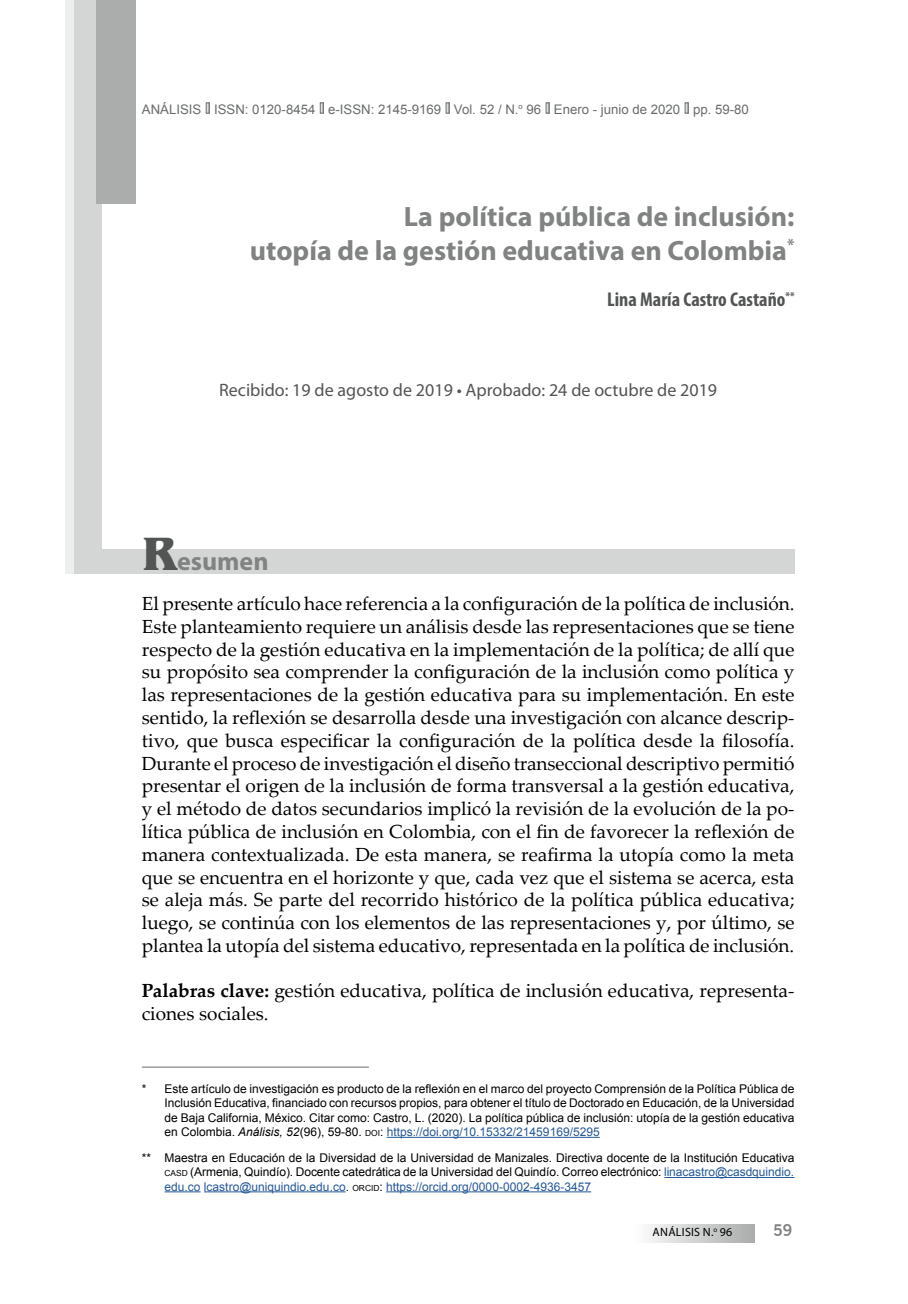
<style>
.page{position:relative;width:908px;height:1304px;background:#fff}
.page>*{position:absolute;margin:0;border:0;box-sizing:border-box;transform-origin:0 0}
.t1{font:700 28px/33.6px "Myriad Pro";color:#818383;text-align:right}
.t2{font:700 26px "Myriad Pro";color:#818383}
.t3{font:700 condensed 20px "Myriad Pro";color:#535454}
.t4{font:19px/22.8px "Palatino Linotype";color:#000;text-align:justify}
.t5{font:18px "Myriad Pro";color:#535454}
.t6{font:700 16px "News Gothic BT";color:#818383}
.t7{font:13.2px "Arial";color:#6a6c6c}
.t8{font:12px/14.4px "Arial";color:#000;text-align:justify}
.t9{font:12px "Myriad Pro";letter-spacing:.02em;color:#000}
.s1{font-family:"Benguiat IT Cby BT";font-size:48px;color:#535454}
.s2{font-weight:700}
.s3{font-style:italic}
.s4{font-size:8.4px}
.s5{color:#245897}
</style>
<div class="page">
<div style="left:633px;top:1224px;width:121px;height:19px;background:linear-gradient(to right,#fff,#aaacac)"></div>
<div style="left:83px;top:550px;width:711px;height:24px;background:#d4d5d5"></div>
<div style="left:71px;top:0;width:31px;height:574px;background:#d4d5d5"></div>
<div style="left:65px;top:0;width:8px;height:574px;background:#edeeee"></div>
<div style="left:96px;top:0;width:40px;height:203px;background:#abacac"></div>
<hr style="left:142px;top:1067px;width:227px;height:1px;background:#6a6c6c">
<hr style="left:386px;top:1137px;width:213px;height:1px;background:#245897">
<hr style="left:664px;top:1177px;width:130px;height:1px;background:#245897">
<hr style="left:164px;top:1191px;width:36px;height:1px;background:#245897">
<hr style="left:204px;top:1191px;width:141px;height:1px;background:#245897">
<hr style="left:386px;top:1191px;width:205px;height:1px;background:#245897">
<div style="left:205px;top:102px;width:5px;height:12px;border:1px solid #6a6c6c"></div>
<div style="left:319px;top:102px;width:4px;height:12px;border:1px solid #6a6c6c"></div>
<div style="left:445px;top:102px;width:4px;height:12px;border:1px solid #6a6c6c"></div>
<div style="left:545px;top:102px;width:4px;height:12px;border:1px solid #6a6c6c"></div>
<div style="left:684px;top:102px;width:4px;height:12px;border:1px solid #6a6c6c"></div>
<p class="t7" style="left:142px;top:102px;width:608px">ANÁLISIS ISSN: 0120-8454 e-ISSN: 2145-9169 Vol. 52 / N.<sup>o</sup> 96 Enero - junio de 2020 pp. 59-80</p>
<h1 class="t1" style="left:250px;top:199px;width:546px"><sup>1</sup>La política pública de inclusión:<br>utopía de la gestión educativa en Colombia<sup>*</sup></h1>
<p class="t3" style="left:602px;top:287px;width:194px"><sup>2</sup>Lina María Castro Castaño<sup>**</sup></p>
<p class="t5" style="left:219px;top:379px;width:499px">Recibido: 19 de agosto de 2019 • Aprobado: 24 de octubre de 2019</p>
<h2 class="t2" style="left:142px;top:544px;width:128px"><span class="s1">R</span>esumen</h2>
<p class="t4" style="left:142px;top:591px;width:654px">El presente artículo hace referencia a la configuración de la política de inclusión.<br>Este planteamiento requiere un análisis desde las representaciones que se tiene respecto de la gestión educativa en la implementación de la política; de allí que su propósito sea comprender la configuración de la inclusión como política y las representaciones de la gestión educativa para su implementación. En este sentido, la reflexión se desarrolla desde una investigación con alcance descrip&shy;tivo, que busca especificar la configuración de la política desde la filosofía.<br>Durante el proceso de investigación el diseño transeccional descriptivo permitió presentar el origen de la inclusión de forma transversal a la gestión educativa, y el método de datos secundarios implicó la revisión de la evolución de la po&shy;lítica pública de inclusión en Colombia, con el fin de favorecer la reflexión de manera contextualizada. De esta manera, se reafirma la utopía como la meta que se encuentra en el horizonte y que, cada vez que el sistema se acerca, esta se aleja más. Se parte del recorrido histórico de la política pública educativa; luego, se continúa con los elementos de las representaciones y, por último, se plantea la utopía del sistema educativo, representada en la política de inclusión.</p>
<p class="t4" style="left:142px;top:979px;width:653px"><span class="s2">Palabras clave:</span> gestión educativa, política de inclusión educativa, representa&shy;ciones sociales.</p>
<p class="t8" style="left:164px;top:1081px;width:631px;text-indent:-23px">* Este artículo de investigación es producto de la reflexión en el marco del proyecto Comprensión de la Política Pública de Inclusión Educativa, financiado con recursos propios, para obtener el título de Doctorado en Educación, de la Universidad de Baja California, México. Citar como: Castro, L. (2020). La política pública de inclusión: utopía de la gestión educativa en Colombia<span class="s3">. Análisis, 52</span>(96), 59-80. <span class="s4">DOI</span>: <span class="s5">https://doi.org/10.15332/21459169/5295</span></p>
<p class="t8" style="left:164px;top:1150px;width:631px;text-indent:-23px">** Maestra en Educación de la Diversidad de la Universidad de Manizales. Directiva docente de la Institución Educativa <span class="s4">CASD</span> (Armenia, Quindío). Docente catedrática de la Universidad del Quindío. Correo electrónico: <span class="s5">linacastro@casdquindio. edu.co lcastro@uniquindio.edu.co</span>. <span class="s4">ORCID</span>: <span class="s5">https://orcid.org/0000-0002-4936-3457</span></p>
<p class="t9" style="left:652px;top:1225px;width:81px">ANÁLISIS N.<sup>o</sup> 96</p>
<p class="t6" style="left:772px;top:1221px;width:21px">59</p>
</div>
